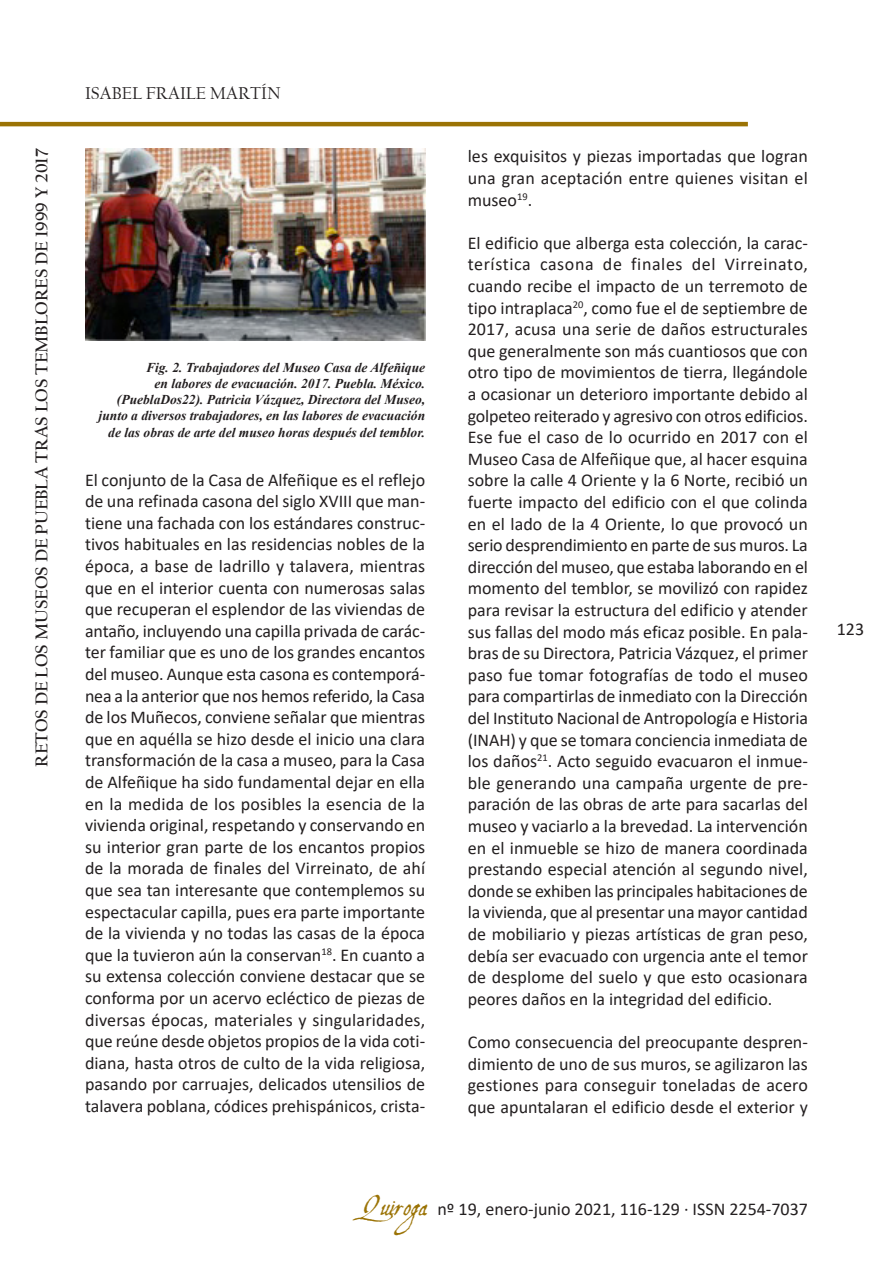
<style>
.page{position:relative;width:893px;height:1263px;background:#fff}
.page>*{position:absolute;margin:0;border:0;box-sizing:border-box;transform-origin:0 0}
.cuerpo_de_texto{font:18px/21.6px "Calibri";color:#231f20;text-align:justify}
.t1{font:700 18px "Californian FB";color:#231f20}
.t2{font:18px "Californian FB";color:#231f20}
.pie_de_foto{font:italic 700 13.5px/16.2px "Times New Roman";color:#231f20;text-align:right}
.s1{font-family:"Aquiline";font-size:27px;color:#9b7305}
</style>
<div class="page">
<hr style="left:0;top:122px;width:748px;height:4px;background:#9b7305">
<img style="left:85px;top:149px;width:340px;height:191px">
<p class="t1" style="left:31px;top:767px;width:620px;rotate:-90deg">Retos De Los Museos De Puebla Tras Los Temblores De 1999 Y 2017</p>
<p class="t2" style="left:85px;top:83px;width:17px">ISABE</p>
<p class="t2" style="left:132px;top:83px;width:25px">L FRAI</p>
<p class="t2" style="left:186px;top:83px;width:96px">LE MARTÍN</p>
<p class="pie_de_foto" style="left:99px;top:359px;width:328px">Fig. 2. Trabajadores del Museo Casa de Alfeñique<br>en labores de evacuación. 2017. Puebla. México. (PueblaDos22). Patricia Vázquez, Directora del Museo, junto a diversos trabajadores, en las labores de evacuación de las obras de arte del museo horas después del temblor.</p>
<p class="cuerpo_de_texto" style="left:85px;top:468px;width:342px">El conjunto de la Casa de Alfeñique es el reflejo de una refinada casona del siglo XVIII que man&shy;tiene una fachada con los estándares construc&shy;tivos habituales en las residencias nobles de la época, a base de ladrillo y talavera, mientras que en el interior cuenta con numerosas salas que recuperan el esplendor de las viviendas de antaño, incluyendo una capilla privada de carác&shy;ter familiar que es uno de los grandes encantos del museo. Aunque esta casona es contemporá&shy;nea a la anterior que nos hemos referido, la Casa de los Muñecos, conviene señalar que mientras que en aquélla se hizo desde el inicio una clara transformación de la casa a museo, para la Casa de Alfeñique ha sido fundamental dejar en ella en la medida de los posibles la esencia de la vivienda original, respetando y conservando en su interior gran parte de los encantos propios de la morada de finales del Virreinato, de ahí que sea tan interesante que contemplemos su espectacular capilla, pues era parte importante de la vivienda y no todas las casas de la época que la tuvieron aún la conservan<sup>18</sup>. En cuanto a su extensa colección conviene destacar que se conforma por un acervo ecléctico de piezas de diversas épocas, materiales y singularidades, que reúne desde objetos propios de la vida coti&shy;diana, hasta otros de culto de la vida religiosa, pasando por carruajes, delicados utensilios de talavera poblana, códices prehispánicos, crista-</p>
<p class="cuerpo_de_texto" style="left:468px;top:145px;width:342px">les exquisitos y piezas importadas que logran una gran aceptación entre quienes visitan el museo<sup>19</sup>.</p>
<p class="cuerpo_de_texto" style="left:468px;top:231px;width:342px">El edificio que alberga esta colección, la carac&shy;terística casona de finales del Virreinato, cuando recibe el impacto de un terremoto de tipo intraplaca<sup>20</sup>, como fue el de septiembre de 2017, acusa una serie de daños estructurales que generalmente son más cuantiosos que con otro tipo de movimientos de tierra, llegándole a ocasionar un deterioro importante debido al golpeteo reiterado y agresivo con otros edificios.<br>Ese fue el caso de lo ocurrido en 2017 con el Museo Casa de Alfeñique que, al hacer esquina sobre la calle 4 Oriente y la 6 Norte, recibió un fuerte impacto del edificio con el que colinda en el lado de la 4 Oriente, lo que provocó un serio desprendimiento en parte de sus muros. La dirección del museo, que estaba laborando en el momento del temblor, se movilizó con rapidez para revisar la estructura del edificio y atender sus fallas del modo más eficaz posible. En pala&shy;bras de su Directora, Patricia Vázquez, el primer paso fue tomar fotografías de todo el museo para compartirlas de inmediato con la Dirección del Instituto Nacional de Antropología e Historia (INAH) y que se tomara conciencia inmediata de los daños<sup>21</sup>. Acto seguido evacuaron el inmue&shy;ble generando una campaña urgente de pre&shy;paración de las obras de arte para sacarlas del museo y vaciarlo a la brevedad. La intervención en el inmueble se hizo de manera coordinada prestando especial atención al segundo nivel, donde se exhiben las principales habitaciones de la vivienda, que al presentar una mayor cantidad de mobiliario y piezas artísticas de gran peso, debía ser evacuado con urgencia ante el temor de desplome del suelo y que esto ocasionara peores daños en la integridad del edificio.</p>
<p class="cuerpo_de_texto" style="left:468px;top:1031px;width:342px">Como consecuencia del preocupante despren&shy;dimiento de uno de sus muros, se agilizaron las gestiones para conseguir toneladas de acero que apuntalaran el edificio desde el exterior y</p>
<p class="cuerpo_de_texto" style="left:837px;top:617px;width:29px">123</p>
<p class="cuerpo_de_texto" style="left:361px;top:1198px;width:448px"><span class="s1">Quiroga</span> nº 19, enero-junio 2021, 116-129 · ISSN 2254-7037</p>
</div>
